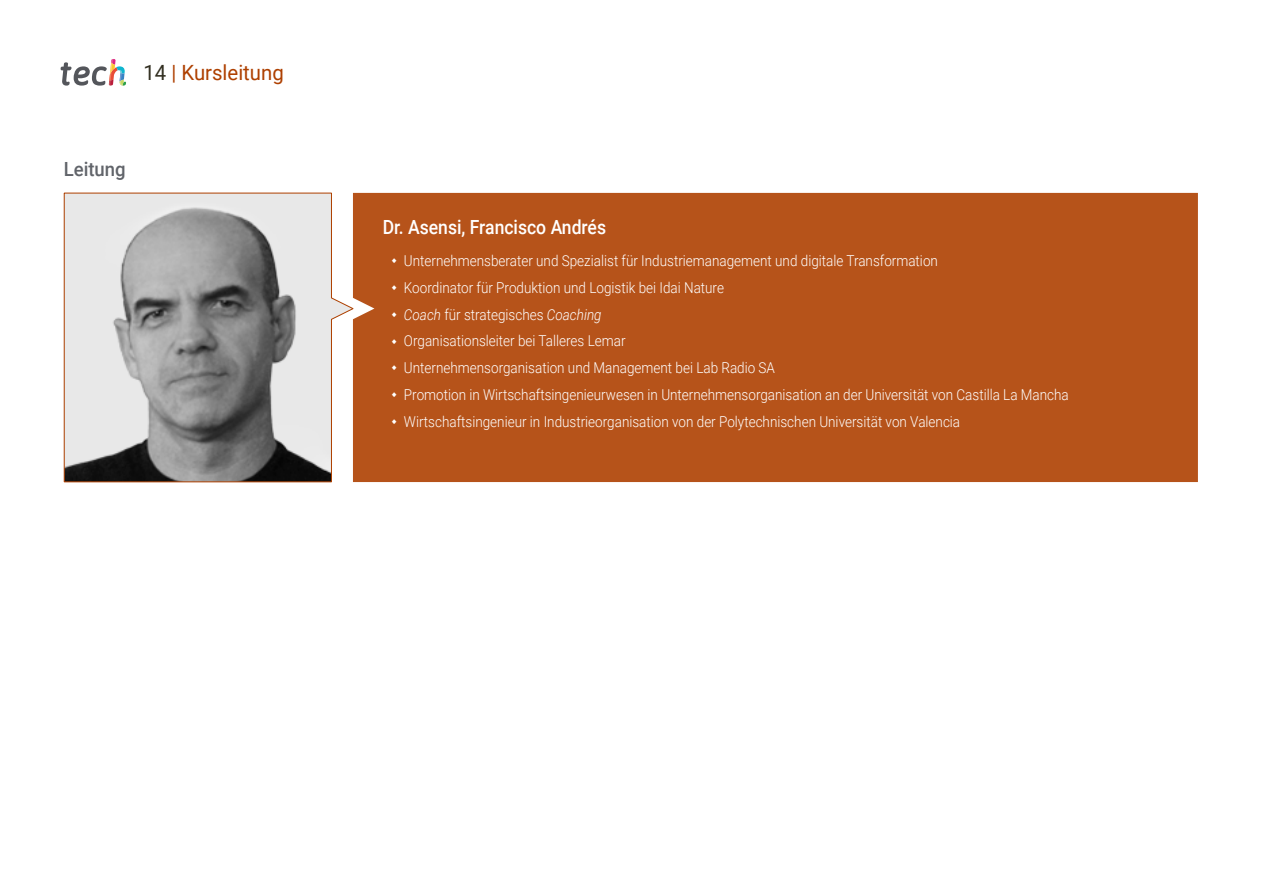
<style>
.page{position:relative;width:1263px;height:893px;background:#fff}
.page>*{position:absolute;margin:0;border:0;box-sizing:border-box;transform-origin:0 0}
.t1{font:21px "Roboto";color:#ae4000}
.t2{font:500 19.5px "Roboto";color:#fff;scale:.9 1}
.t3{font:500 19.5px "Roboto";color:#61646a;scale:.95 1}
.t4{font:300 15px/26.7px "Roboto";color:#fff;scale:.9 1}
.s1{color:#312e20}
.s2{font-style:italic}
</style>
<div class="page">
<svg style="left:61px;top:59px;width:65px;height:27px"></svg>
<div style="left:354px;top:193px;width:844px;height:289px;background:#b6531a"></div>
<svg style="left:64px;top:193px;width:290px;height:289px;background:#b0adab"></svg>
<svg style="left:392px;top:258px;width:5px;height:5px"></svg>
<svg style="left:392px;top:285px;width:5px;height:5px"></svg>
<svg style="left:392px;top:312px;width:5px;height:5px"></svg>
<svg style="left:392px;top:339px;width:5px;height:5px"></svg>
<svg style="left:392px;top:365px;width:5px;height:5px"></svg>
<svg style="left:392px;top:392px;width:5px;height:5px"></svg>
<svg style="left:392px;top:419px;width:5px;height:5px"></svg>
<h1 class="t1" style="left:144px;top:57px;width:142px"><span class="s1">14</span> | Kursleitung</h1>
<h2 class="t3" style="left:64px;top:155px;width:67px">Leitung</h2>
<h2 class="t2" style="left:383px;top:214px;width:250px">Dr. Asensi, Francisco Andrés</h2>
<p class="t4" style="left:404px;top:247px;width:740px">Unternehmensberater und Spezialist für Industriemanagement und digitale Transformation<br>Koordinator für Produktion und Logistik bei Idai Nature<br><span class="s2">Coach</span> für strategisches <span class="s2">Coaching<br></span>Organisationsleiter bei Talleres Lemar<br>Unternehmensorganisation und Management bei Lab Radio SA<br>Promotion in Wirtschaftsingenieurwesen in Unternehmensorganisation an der Universität von Castilla La Mancha Wirtschaftsingenieur in Industrieorganisation von der Polytechnischen Universität von Valencia</p>
</div>
